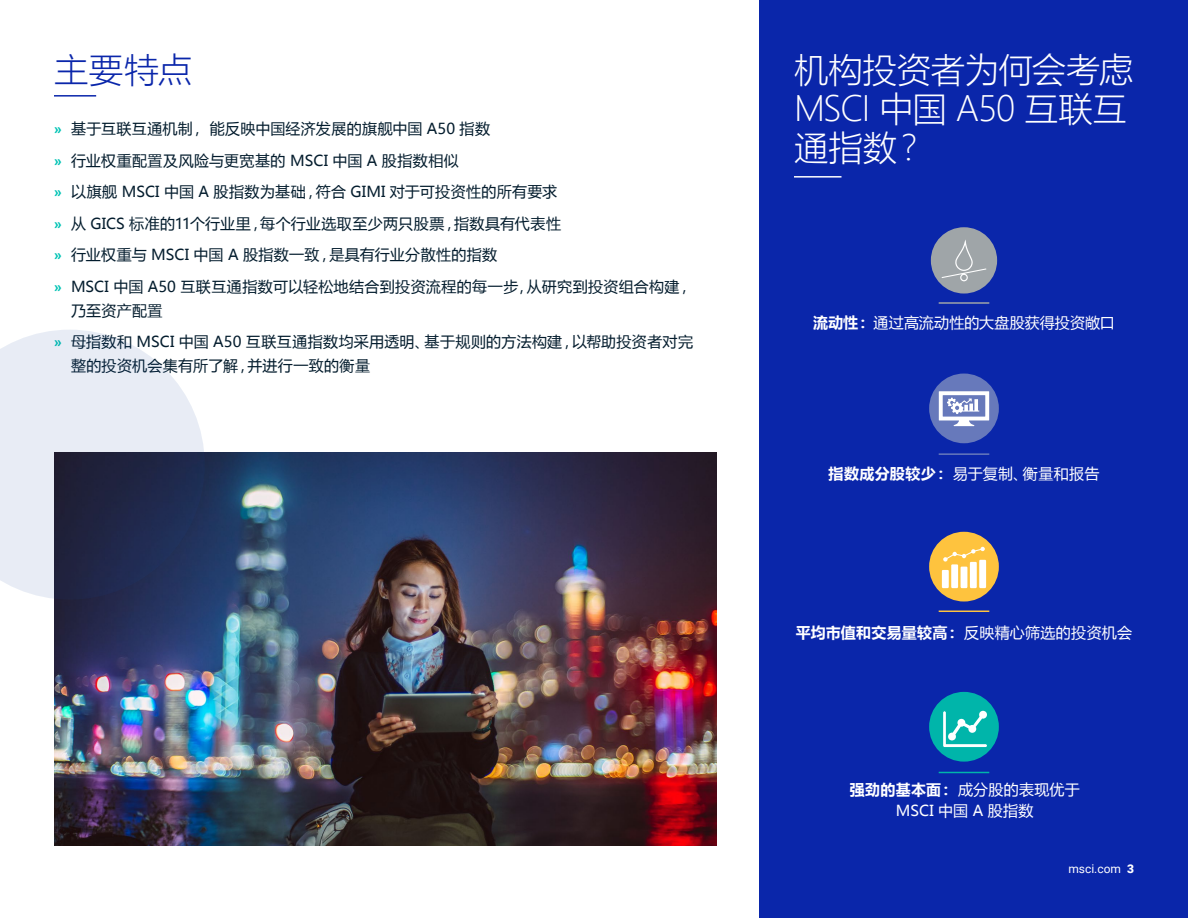
<style>
.page{position:relative;width:1188px;height:918px;background:#fff}
.page>*{position:absolute;margin:0;border:0;box-sizing:border-box;transform-origin:0 0}
.t1{font:300 34.5px/39px "Microsoft Ya Hei";letter-spacing:-.015em;color:#fff}
.t2{font:300 34.5px "Microsoft Ya Hei";color:#0a26aa}
.t3{font:15px/31.5px "Microsoft Ya Hei UI";letter-spacing:.02em;color:#031c2d}
.t4{font:15px/21px "Microsoft Ya Hei UI";letter-spacing:.01em;color:#fff;text-align:center}
.t5{font:15px "Microsoft Ya Hei";letter-spacing:.015em;color:#fff}
.t6{font:12px "Roboto";color:#fff}
.s1{font-family:"Roboto";font-weight:900;color:#00c3b4}
.s2{font-family:"Microsoft Ya Hei"}
.s3{font-family:"Microsoft Ya Hei UI"}
.s4{font-weight:900}
</style>
<div class="page">
<div style="left:759px;top:0;width:429px;height:918px;background:#0a26aa"></div>
<hr style="left:54px;top:95px;width:42px;height:2px;background:#0a26aa">
<hr style="left:794px;top:176px;width:48px;height:2px;background:#fff">
<div style="left:931px;top:227px;width:66px;height:67px;background:#9fa5a8;border-radius:50%"></div>
<svg style="left:942px;top:240px;width:44px;height:41px"></svg>
<hr style="left:939px;top:302px;width:50px;height:2px;background:#9fa5a8">
<div style="left:929px;top:532px;width:70px;height:70px;background:#fec33e;border-radius:50%"></div>
<svg style="left:942px;top:547px;width:44px;height:41px"></svg>
<hr style="left:939px;top:611px;width:50px;height:1px;background:#fec33e">
<hr style="left:939px;top:772px;width:50px;height:1px;background:#00b5aa">
<div style="left:929px;top:692px;width:70px;height:70px;background:#00b5aa;border-radius:50%"></div>
<svg style="left:943px;top:710px;width:44px;height:38px"></svg>
<hr style="left:939px;top:453px;width:50px;height:2px;background:#6779bb">
<div style="left:929px;top:374px;width:70px;height:69px;background:#6779bb;border-radius:50%"></div>
<svg style="left:939px;top:391px;width:50px;height:35px"></svg>
<img style="left:54px;top:452px;width:663px;height:394px">
<svg style="left:0;top:330px;width:205px;height:270px;background:#999eb0"></svg>
<h1 class="t2" style="left:54px;top:46px;width:140px">主要特点</h1>
<p class="t3" style="left:54px;top:112px;width:640px"><span class="s1">»</span> 基于互联互通机制， 能反映中国经济发展的旗舰中国 A50 指数<br><span class="s1">»</span> 行业权重配置及风险与更宽基的 MSCI 中国 A 股指数相似<br><span class="s1">»</span> 以旗舰 MSCI 中国 A 股指数为基础，符合 GIMI 对于可投资性的所有要求<br><span class="s1">»</span> 从 GICS 标准的11个行业里，每个行业选取至少两只股票，指数具有代表性<br><span class="s1">»</span> 行业权重与 MSCI 中国 A 股指数一致，是具有行业分散性的指数<br><span class="s1">»</span> MSCI 中国 A50 互联互通指数可以轻松地结合到投资流程的每一步，从研究到投资组合构建，</p>
<p class="t3" style="left:54px;top:294px;width:641px;text-indent:17px">乃至资产配置<br><span class="s1">»</span> 母指数和 MSCI 中国 A50 互联互通指数均采用透明、基于规则的方法构建，以帮助投资者对完</p>
<p class="t3" style="left:71px;top:349px;width:301px">整的投资机会集有所了解，并进行一致的衡量</p>
<h1 class="t1" style="left:794px;top:49px;width:341px">机构投资者为何会考虑<br>MSCI 中国 A50 互联互通指数？</h1>
<p class="t4" style="left:813px;top:312px;width:303px"><span class="s2">流动性：</span>通过高流动性的大盘股获得投资敞口</p>
<p class="t4" style="left:829px;top:462px;width:272px"><span class="s2">指数成分股较少：</span> 易于复制、衡量和报告</p>
<p class="t5" style="left:796px;top:622px;width:338px">平均市值和交易量较高： <span class="s3">反映精心筛选的投资机会</span></p>
<p class="t4" style="left:850px;top:779px;width:231px"><span class="s2">强劲的基本面：</span> 成分股的表现优于<br>MSCI 中国 A 股指数</p>
<p class="t6" style="left:1068px;top:860px;width:67px">msci.com <span class="s4">3</span></p>
</div>
